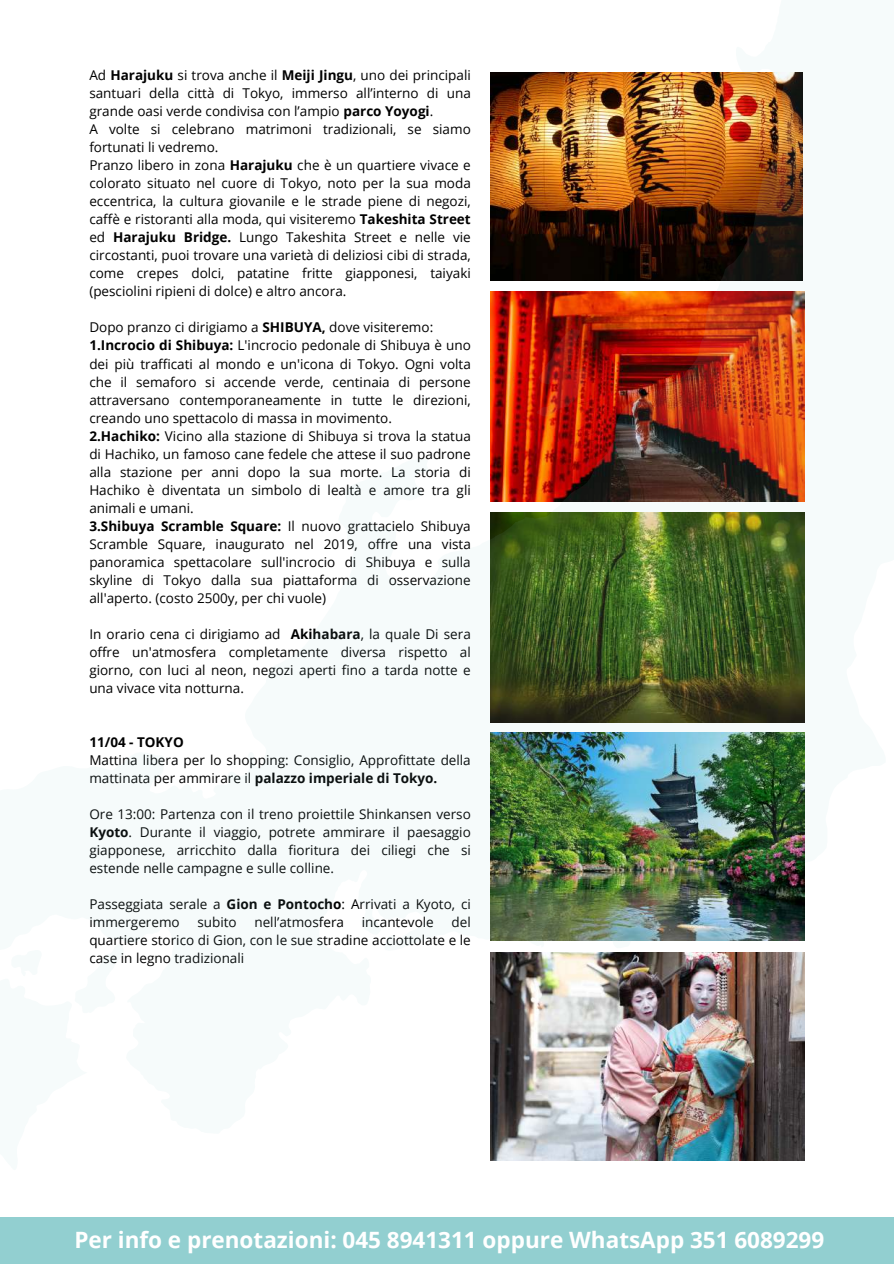
<style>
.page{position:relative;width:894px;height:1264px;background:#fff}
.page>*{position:absolute;margin:0;border:0;box-sizing:border-box;transform-origin:0 0}
.t1{font:700 22.5px "Open Sans";color:#fff}
.t2{font:13.5px/18px "Open Sans";color:#000}
.t3{font:700 13.5px "Open Sans";color:#000}
.s1{font-weight:700}
</style>
<div class="page">
<img style="left:490px;top:1134px;width:314px;height:26px">
<div style="left:0;top:1216px;width:893px;height:47px;background:#92cfd0"></div>
<img style="left:490px;top:72px;width:315px;height:1062px">
<img style="left:536px;top:329px;width:51px;height:88px">
<p class="t2" style="left:89px;top:66px;width:383px">Ad <span class="s1">Harajuku</span> si trova anche il <span class="s1">Meiji Jingu</span>, uno dei principali santuari della città di Tokyo, immerso all’interno di una grande oasi verde condivisa con l’ampio <span class="s1">parco Yoyogi</span>.<br>A volte si celebrano matrimoni tradizionali, se siamo fortunati li vedremo.<br>Pranzo libero in zona <span class="s1">Harajuku</span> che è un quartiere vivace e colorato situato nel cuore di Tokyo, noto per la sua moda eccentrica, la cultura giovanile e le strade piene di negozi, caffè e ristoranti alla moda, qui visiteremo <span class="s1">Takeshita Street </span>ed <span class="s1">Harajuku Bridge.</span> Lungo Takeshita Street e nelle vie circostanti, puoi trovare una varietà di deliziosi cibi di strada, come crepes dolci, patatine fritte giapponesi, taiyaki (pesciolini ripieni di dolce) e altro ancora.</p>
<p class="t2" style="left:89px;top:318px;width:383px">Dopo pranzo ci dirigiamo a <span class="s1">SHIBUYA,</span> dove visiteremo:<br><span class="s1">1.Incrocio di Shibuya:</span> L'incrocio pedonale di Shibuya è uno dei più trafficati al mondo e un'icona di Tokyo. Ogni volta che il semaforo si accende verde, centinaia di persone attraversano contemporaneamente in tutte le direzioni, creando uno spettacolo di massa in movimento.<br><span class="s1">2.Hachiko:</span> Vicino alla stazione di Shibuya si trova la statua di Hachiko, un famoso cane fedele che attese il suo padrone alla stazione per anni dopo la sua morte. La storia di Hachiko è diventata un simbolo di lealtà e amore tra gli animali e umani.<br><span class="s1">3.Shibuya Scramble Square:</span> Il nuovo grattacielo Shibuya Scramble Square, inaugurato nel 2019, offre una vista panoramica spettacolare sull'incrocio di Shibuya e sulla skyline di Tokyo dalla sua piattaforma di osservazione all'aperto. (costo 2500y, per chi vuole)</p>
<p class="t2" style="left:89px;top:624px;width:383px;text-align:justify">In orario cena ci dirigiamo ad <span class="s1">Akihabara</span>, la quale Di sera offre un'atmosfera completamente diversa rispetto al giorno, con luci al neon, negozi aperti fino a tarda notte e una vivace vita notturna.</p>
<p class="t3" style="left:89px;top:732px;width:96px">11/04 - TOKYO</p>
<p class="t2" style="left:89px;top:750px;width:383px">Mattina libera per lo shopping: Consiglio, Approfittate della mattinata per ammirare il <span class="s1">palazzo imperiale di Tokyo.</span></p>
<p class="t2" style="left:89px;top:804px;width:383px;text-align:justify">Ore 13:00: Partenza con il treno proiettile Shinkansen verso <span class="s1">Kyoto</span>. Durante il viaggio, potrete ammirare il paesaggio giapponese, arricchito dalla fioritura dei ciliegi che si estende nelle campagne e sulle colline.</p>
<p class="t2" style="left:89px;top:894px;width:383px">Passeggiata serale a <span class="s1">Gion e Pontocho</span>: Arrivati a Kyoto, ci immergeremo</p>
<p class="t2" style="left:197px;top:912px;width:41px">subito</p>
<p class="t2" style="left:254px;top:912px;width:91px">nell’atmosfera</p>
<p class="t2" style="left:361px;top:912px;width:74px">incantevole</p>
<p class="t2" style="left:89px;top:912px;width:383px;text-align:justify;text-indent:362px">del quartiere storico di Gion, con le sue stradine acciottolate e le case in legno tradizionali</p>
<h1 class="t1" style="left:74px;top:1223px;width:751px">Per info e prenotazioni: 045 8941311 oppure WhatsApp 351 6089299</h1>
</div>
